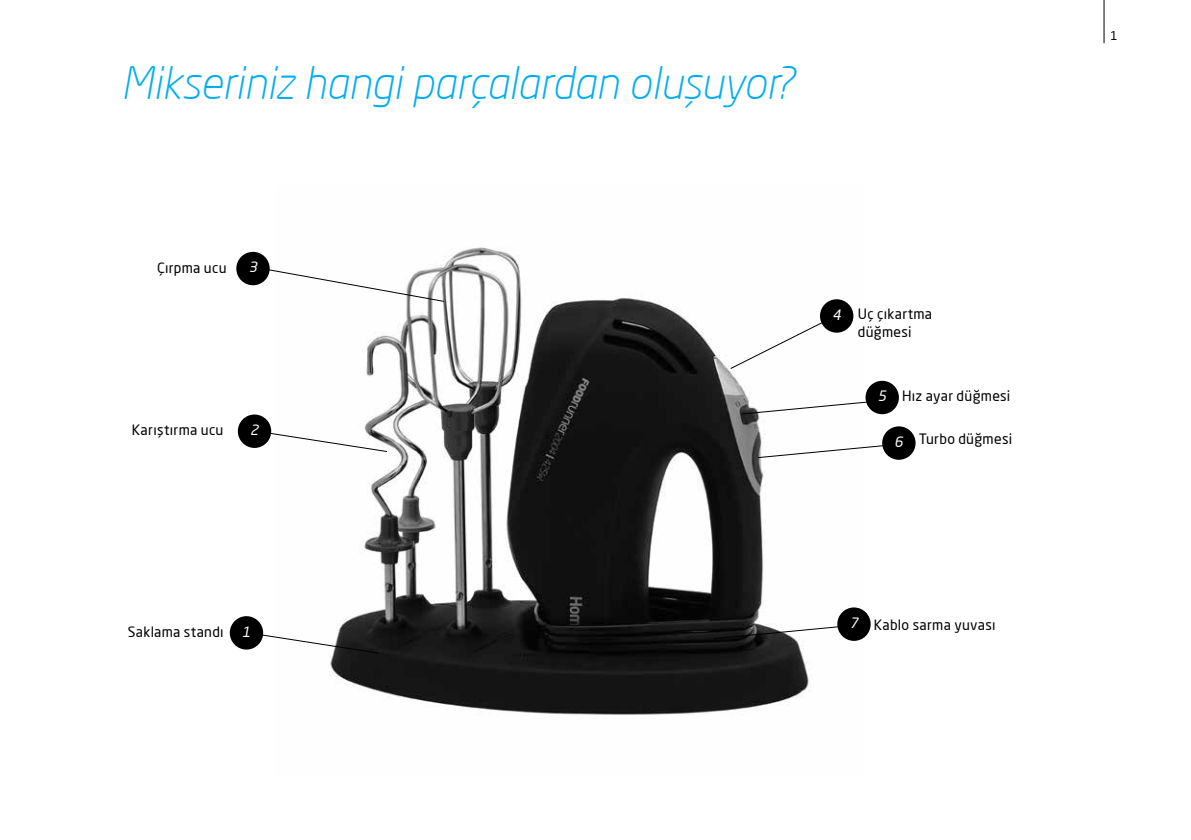
<style>
.page{position:relative;width:1191px;height:840px;background:#fff}
.page>*{position:absolute;margin:0;border:0;box-sizing:border-box;transform-origin:0 0}
.t1{font:italic 300 44px "Neo Sans Pro";letter-spacing:-.005em;color:#00aeef}
.t2{font:14px/18px "Neo Sans Pro";letter-spacing:.02em;color:#000;text-align:center}
.t3{font:italic 14px "Neo Sans Pro";color:#fff}
.t4{font:12px "Neo Sans Pro";color:#000}
.s1{font-style:italic;color:#fff}
</style>
<div class="page">
<hr style="left:1103px;top:0;width:1px;height:43px;background:#000">
<img style="left:330px;top:247px;width:534px;height:468px">
<div style="left:236px;top:252px;width:34px;height:33px;background:#000;border-radius:50%"></div>
<div style="left:238px;top:414px;width:33px;height:33px;background:#000;border-radius:50%"></div>
<svg style="left:264px;top:268px;width:180px;height:34px"></svg>
<svg style="left:269px;top:432px;width:118px;height:20px"></svg>
<svg style="left:730px;top:322px;width:93px;height:47px"></svg>
<div style="left:820px;top:299px;width:33px;height:33px;background:#000;border-radius:50%"></div>
<svg style="left:757px;top:444px;width:130px;height:14px"></svg>
<div style="left:882px;top:426px;width:33px;height:33px;background:#000;border-radius:50%"></div>
<svg style="left:741px;top:401px;width:128px;height:13px"></svg>
<div style="left:865px;top:380px;width:34px;height:34px;background:#000;border-radius:50%"></div>
<svg style="left:712px;top:625px;width:131px;height:14px"></svg>
<div style="left:837px;top:607px;width:33px;height:33px;background:#000;border-radius:50%"></div>
<div style="left:230px;top:615px;width:33px;height:34px;background:#000;border-radius:50%"></div>
<svg style="left:261px;top:634px;width:118px;height:19px"></svg>
<h1 class="t1" style="left:121px;top:56px;width:675px">Mikseriniz hangi parçalardan oluşuyor?</h1>
<p class="t2" style="left:157px;top:258px;width:71px">Çırpma ucu</p>
<p class="t3" style="left:249px;top:258px;width:10px">3</p>
<p class="t2" style="left:132px;top:420px;width:93px">Karıştırma ucu</p>
<p class="t3" style="left:250px;top:421px;width:10px">2</p>
<p class="t2" style="left:832px;top:304px;width:101px"><span class="s1">4</span> Uç çıkartma düğmesi</p>
<p class="t2" style="left:878px;top:386px;width:134px"><span class="s1">5</span> Hız ayar düğmesi</p>
<p class="t2" style="left:894px;top:430px;width:119px"><span class="s1">6</span> Turbo düğmesi</p>
<p class="t2" style="left:128px;top:621px;width:97px">Saklama standı</p>
<p class="t3" style="left:242px;top:622px;width:10px">1</p>
<p class="t2" style="left:849px;top:615px;width:147px"><span class="s1">7</span> Kablo sarma yuvası</p>
<p class="t4" style="left:1110px;top:28px;width:9px">1</p>
</div>
